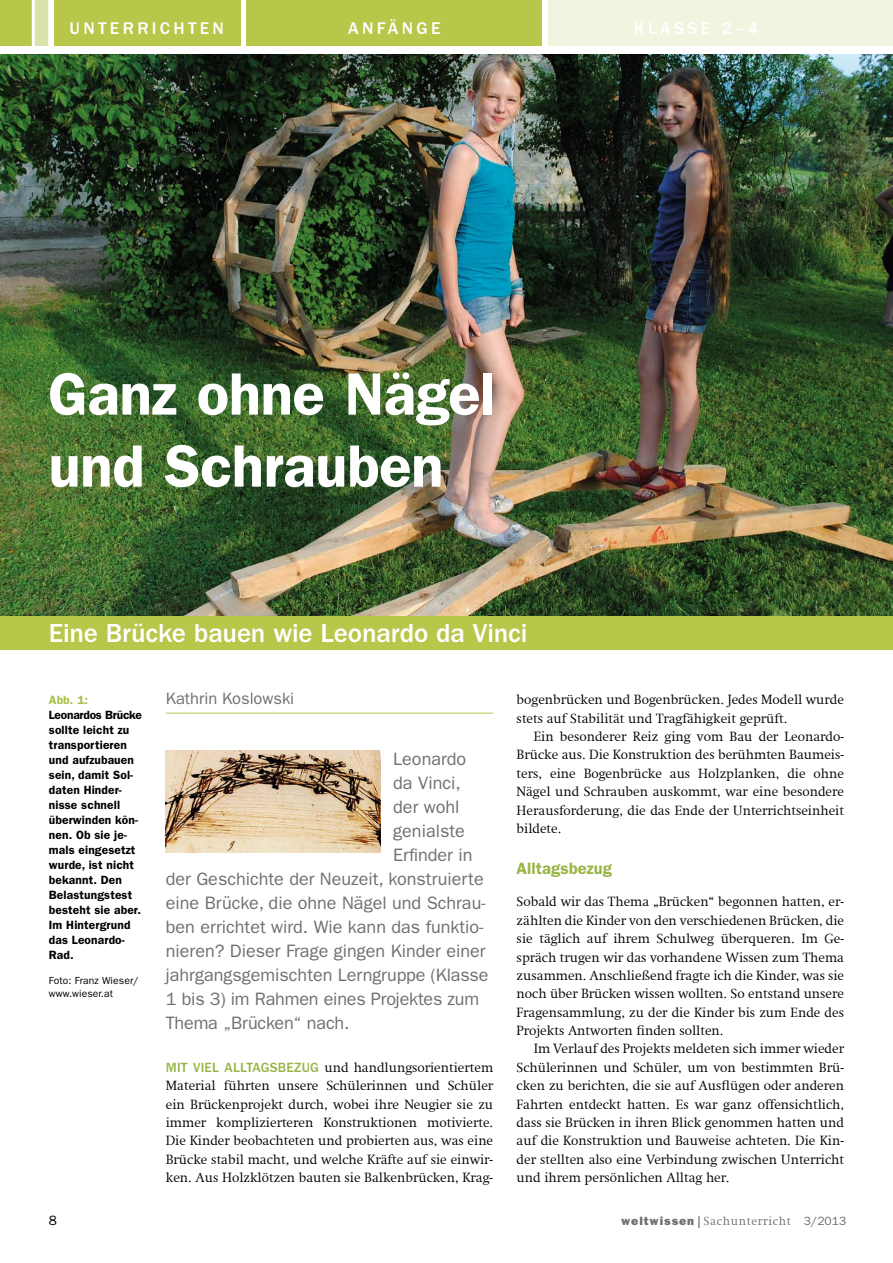
<style>
.page{position:relative;width:893px;height:1263px;background:#fff}
.page>*{position:absolute;margin:0;border:0;box-sizing:border-box;transform-origin:0 0}
.t1{font:600 60px/72px "ITC Franklin Gothic Std";letter-spacing:-.01em;color:#fff}
.t2{font:500 27px "ITC Franklin Gothic Std";letter-spacing:-.005em;color:#fff}
.t3{font:18px "ITC Franklin Gothic Std";color:#706f6f}
.t4{font:500 17.55px "ITC Franklin Gothic Std";letter-spacing:.19em;color:#fff}
.t5{font:16.5px "ITC Franklin Gothic Std";color:#706f6f}
.t6{font:600 16.5px "ITC Franklin Gothic Std";letter-spacing:.005em;color:#99b546}
.t7{font:300 13.5px/18.3px "Swift Com";color:#000;text-align:justify}
.t8{font:13.5px "ITC Franklin Gothic Std";color:#000}
.t9{font:600 12px/15px "ITC Franklin Gothic Std";letter-spacing:.01em;color:#000}
.t10{font:300 12px "Swift Com";letter-spacing:.05em;color:#706f6f}
.t11{font:600 12px "ITC Franklin Gothic Std";color:#a8c148}
.t12{font:10.35px/12.8px "ITC Franklin Gothic Std";letter-spacing:.01em;color:#000}
.s1{font-family:"ITC Franklin Gothic Std";font-weight:500;font-size:13.8px;color:#99b546}
.s2{font-family:"ITC Franklin Gothic Std Hvy";font-weight:400}
.s3{font-weight:700}
.s4{font-family:"ITC Franklin Gothic Std";font-weight:400}
</style>
<div class="page">
<img style="left:0;top:54px;width:892px;height:562px">
<div style="left:0;top:616px;width:893px;height:33px;background:#b8c64a"></div>
<hr style="left:166px;top:713px;width:327px;height:1px;background:#b8c64a">
<div style="left:247px;top:0;width:295px;height:45px;background:#b8c64a"></div>
<div style="left:548px;top:0;width:344px;height:45px;background:#f1f4df"></div>
<div style="left:0;top:0;width:32px;height:45px;background:#b8c64a"></div>
<div style="left:35px;top:0;width:14px;height:45px;background:#dce2ab"></div>
<div style="left:54px;top:0;width:186px;height:45px;background:#b8c64a"></div>
<div style="left:48px;top:0;width:6px;height:47px;background:#fff"></div>
<img style="left:166px;top:750px;width:214px;height:102px">
<p class="t4" style="left:70px;top:18px;width:156px">U NTERRICHTEN</p>
<p class="t4" style="left:348px;top:18px;width:94px">ANFÄNGE</p>
<p class="t4" style="left:634px;top:18px;width:126px">KLASSE 2–4</p>
<h1 class="t1" style="left:48px;top:358px;width:449px">Ganz ohne Nägel und Schrauben</h1>
<h2 class="t2" style="left:49px;top:618px;width:480px">EINE BRÜCKE BAUEN WIE LEONARDO DA VINCI</h2>
<p class="t11" style="left:49px;top:693px;width:41px">Abb. 1:</p>
<p class="t9" style="left:49px;top:707px;width:95px">Leonardos Brücke sollte leicht zu transportieren und aufzubauen sein, damit Sol&shy;daten Hinder&shy;nisse schnell überwinden kön&shy;nen. Ob sie je&shy;mals eingesetzt wurde, ist nicht bekannt. Den<br>Belastungstest besteht sie aber.<br>Im Hintergrund das Leonardo-<br>Rad.</p>
<p class="t12" style="left:49px;top:974px;width:91px">Foto: Franz Wieser/ www.wieser.at</p>
<p class="t8" style="left:49px;top:1213px;width:10px">8</p>
<p class="t5" style="left:166px;top:689px;width:130px">Kathrin Koslowski</p>
<h3 class="t3" style="left:393px;top:748px;width:75px">Leonardo</h3>
<h3 class="t3" style="left:393px;top:772px;width:69px">da Vinci,</h3>
<h3 class="t3" style="left:393px;top:796px;width:68px">der wohl</h3>
<h3 class="t3" style="left:393px;top:820px;width:73px">genialste</h3>
<h3 class="t3" style="left:393px;top:844px;width:81px">Erfinder in</h3>
<h3 class="t3" style="left:166px;top:868px;width:319px">der Geschichte der Neuzeit, konstruierte</h3>
<h3 class="t3" style="left:166px;top:892px;width:321px">eine Brücke, die ohne Nägel und Schrau-</h3>
<h3 class="t3" style="left:166px;top:916px;width:319px">ben errichtet wird. Wie kann das funktio-</h3>
<h3 class="t3" style="left:166px;top:940px;width:321px">nieren? Dieser Frage gingen Kinder einer</h3>
<h3 class="t3" style="left:166px;top:964px;width:324px">jahrgangsgemischten Lerngruppe (Klasse</h3>
<h3 class="t3" style="left:166px;top:988px;width:315px">1 bis 3) im Rahmen eines Projektes zum</h3>
<h3 class="t3" style="left:166px;top:1012px;width:185px">Thema „Brücken“ nach.</h3>
<p class="t7" style="left:166px;top:1058px;width:329px"><span class="s1">MIT VIEL ALLTAGSBEZUG</span> und handlungsorientiertem Material führten unsere Schülerinnen und Schüler ein Brückenprojekt durch, wobei ihre Neugier sie zu immer komplizierteren Konstruktionen motivierte.<br>Die Kinder beobachteten und probierten aus, was eine Brücke stabil macht, und welche Kräfte auf sie einwir&shy;ken. Aus Holzklötzen bauten sie Balkenbrücken, Krag-</p>
<p class="t7" style="left:517px;top:691px;width:329px">bogenbrücken und Bogenbrücken. Jedes Modell wurde stets auf Stabilität und Tragfähigkeit geprüft.</p>
<p class="t7" style="left:517px;top:727px;width:329px;text-indent:17px">Ein besonderer Reiz ging vom Bau der Leonardo-Brücke aus. Die Konstruktion des berühmten Baumeis&shy;ters, eine Bogenbrücke aus Holzplanken, die ohne Nägel und Schrauben auskommt, war eine besondere Herausforderung, die das Ende der Unterrichtseinheit bildete.</p>
<p class="t6" style="left:517px;top:859px;width:97px">Alltagsbezug</p>
<p class="t7" style="left:517px;top:893px;width:329px">Sobald wir das Thema „Brücken“ begonnen hatten, er&shy;zählten die Kinder von den verschiedenen Brücken, die sie täglich auf ihrem Schulweg überqueren. Im Ge&shy;spräch trugen wir das vorhandene Wissen zum Thema zusammen. Anschließend fragte ich die Kinder, was sie noch über Brücken wissen wollten. So entstand unsere Fragensammlung, zu der die Kinder bis zum Ende des Projekts Antworten finden sollten.</p>
<p class="t7" style="left:517px;top:1040px;width:329px;text-indent:17px">Im Verlauf des Projekts meldeten sich immer wieder Schülerinnen und Schüler, um von bestimmten Brü&shy;cken zu berichten, die sie auf Ausflügen oder anderen Fahrten entdeckt hatten. Es war ganz offensichtlich, dass sie Brücken in ihren Blick genommen hatten und auf die Konstruktion und Bauweise achteten. Die Kin&shy;der stellten also eine Verbindung zwischen Unterricht und ihrem persönlichen Alltag her.</p>
<p class="t10" style="left:621px;top:1214px;width:226px"><span class="s2">weltwissen</span> <span class="s3">|</span>Sachunterricht <span class="s4">3/2013</span></p>
</div>
